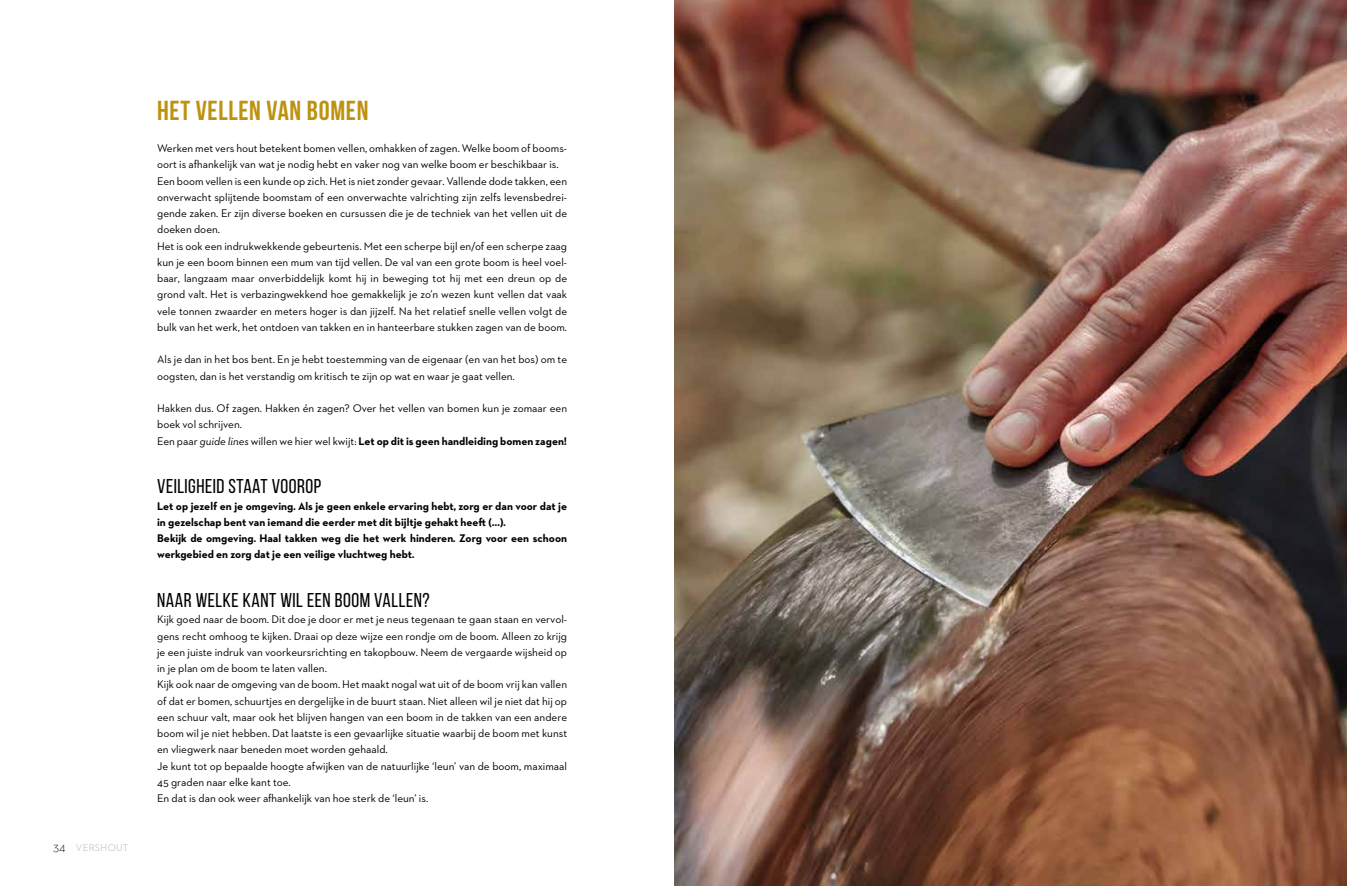
<style>
.page{position:relative;width:1347px;height:886px;background:#fff}
.page>*{position:absolute;margin:0;border:0;box-sizing:border-box;transform-origin:0 0}
.t1{font:700 27.5px "Bebas Neue";letter-spacing:.025em;color:#be9211}
.t2{font:20px "Bebas Neue";letter-spacing:.025em;color:#000}
.t3{font:11.25px/16.2px "Neutraface 2 Text";color:#000}
.t4{font:700 11.25px/16.2px "Neutraface 2 Text";color:#000}
.t5{font:300 10px "Neutraface 2 Text";letter-spacing:.03em;color:#a3a9a5}
.s1{font-size:12.5px;color:#000}
.s2{font-style:italic}
.s3{font-weight:700}
</style>
<div class="page">
<img style="left:674px;top:0;width:672px;height:886px">
<p class="t5" style="left:53px;top:841px;width:77px"><span class="s1">34</span> VERSHOUT</p>
<h1 class="t1" style="left:157px;top:95px;width:213px">HET VELLEN VAN BOMEN</h1>
<p class="t3" style="left:157px;top:140px;width:411px">Werken met vers hout betekent bomen vellen, omhakken of zagen. Welke boom of booms&shy;oort is afhankelijk van wat je nodig hebt en vaker nog van welke boom er beschikbaar is.<br>Een boom vellen is een kunde op zich. Het is niet zonder gevaar. Vallende dode takken, een onverwacht splijtende boomstam of een onverwachte valrichting zijn zelfs levensbedrei&shy;gende zaken. Er zijn diverse boeken en cursussen die je de techniek van het vellen uit de doeken doen.<br>Het is ook een indrukwekkende gebeurtenis. Met een scherpe bijl en/of een scherpe zaag kun je een boom binnen een mum van tijd vellen. De val van een grote boom is heel voel&shy;baar, langzaam maar onverbiddelijk komt hij in beweging tot hij met een dreun op de grond valt. Het is verbazingwekkend hoe gemakkelijk je zo’n wezen kunt vellen dat vaak vele tonnen zwaarder en meters hoger is dan jijzelf. Na het relatief snelle vellen volgt de bulk van het werk, het ontdoen van takken en in hanteerbare stukken zagen van de boom.</p>
<p class="t3" style="left:157px;top:351px;width:411px">Als je dan in het bos bent. En je hebt toestemming van de eigenaar (en van het bos) om te oogsten, dan is het verstandig om kritisch te zijn op wat en waar je gaat vellen.</p>
<p class="t3" style="left:157px;top:400px;width:411px">Hakken dus. Of zagen. Hakken én zagen? Over het vellen van bomen kun je zomaar een boek vol schrijven.<br>Een paar <span class="s2">guide lines</span> willen we hier wel kwijt: <span class="s3">Let op dit is geen handleiding bomen zagen!</span></p>
<h2 class="t2" style="left:157px;top:476px;width:166px">VEILIGHEID STAAT VOOROP</h2>
<p class="t4" style="left:157px;top:498px;width:411px">Let op jezelf en je omgeving. Als je geen enkele ervaring hebt, zorg er dan voor dat je in gezelschap bent van iemand die eerder met dit bijltje gehakt heeft (…).<br>Bekijk de omgeving. Haal takken weg die het werk hinderen. Zorg voor een schoon werkgebied en zorg dat je een veilige vluchtweg hebt.</p>
<h2 class="t2" style="left:157px;top:589px;width:274px">NAAR WELKE KANT WIL EEN BOOM VALLEN?</h2>
<p class="t3" style="left:157px;top:611px;width:411px">Kijk goed naar de boom. Dit doe je door er met je neus tegenaan te gaan staan en vervol&shy;gens recht omhoog te kijken. Draai op deze wijze een rondje om de boom. Alleen zo krijg je een juiste indruk van voorkeursrichting en takopbouw. Neem de vergaarde wijsheid op in je plan om de boom te laten vallen.<br>Kijk ook naar de omgeving van de boom. Het maakt nogal wat uit of de boom vrij kan vallen of dat er bomen, schuurtjes en dergelijke in de buurt staan. Niet alleen wil je niet dat hij op een schuur valt, maar ook het blijven hangen van een boom in de takken van een andere boom wil je niet hebben. Dat laatste is een gevaarlijke situatie waarbij de boom met kunst en vliegwerk naar beneden moet worden gehaald.<br>Je kunt tot op bepaalde hoogte afwijken van de natuurlijke ‘leun’ van de boom, maximaal 45 graden naar elke kant toe.<br>En dat is dan ook weer afhankelijk van hoe sterk de ‘leun’ is.</p>
</div>
